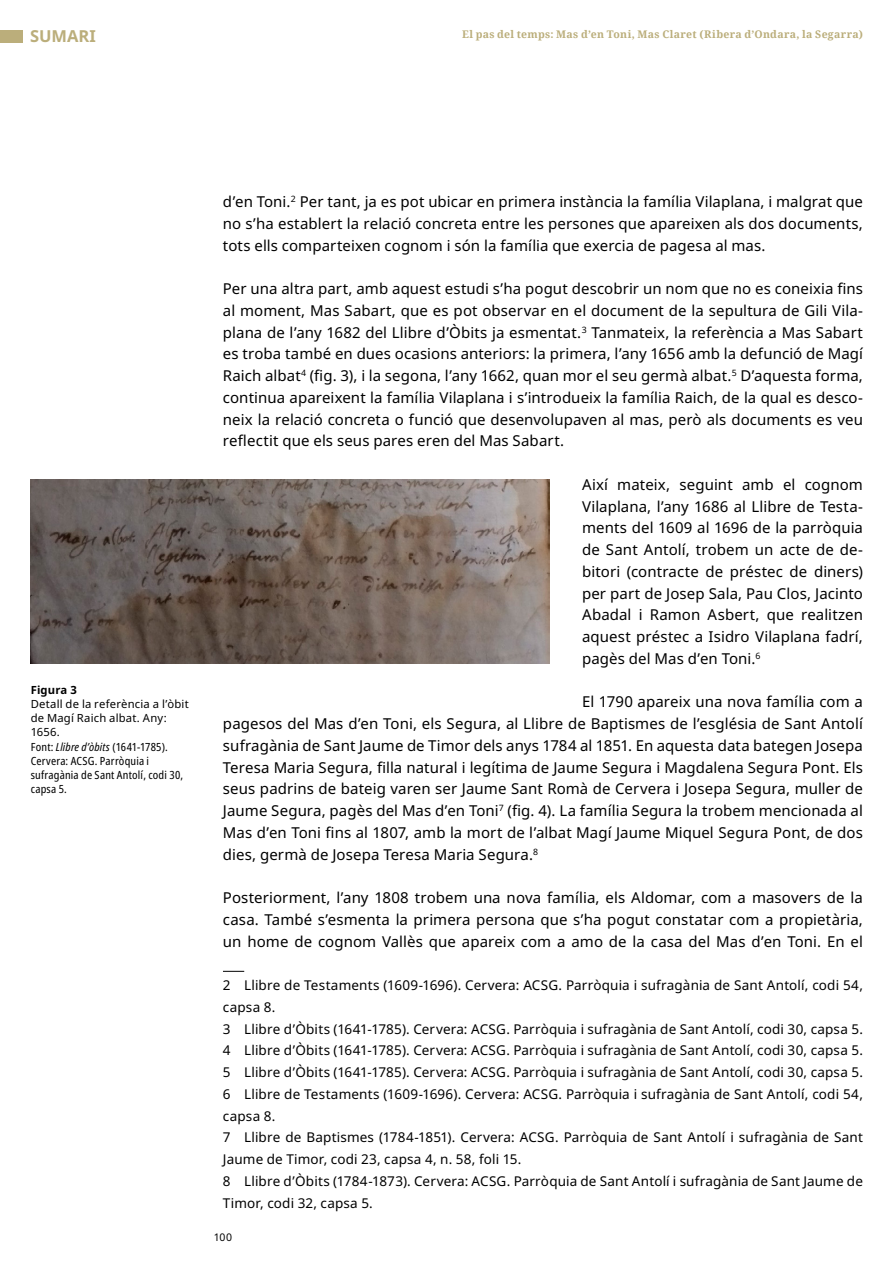
<style>
.page{position:relative;width:893px;height:1263px;background:#fff}
.page>*{position:absolute;margin:0;border:0;box-sizing:border-box;transform-origin:0 0}
.t1{font:700 16.5px "Noto Sans";color:#bbae7b}
.t2{font:15px/21.8px "Noto Sans";letter-spacing:.005em;color:#000;text-align:justify}
.t3{font:13.5px/21.8px "Noto Sans";letter-spacing:.01em;color:#000}
.t4{font:condensed 11.25px/14.2px "Noto Sans";letter-spacing:.015em;color:#000}
.t5{font:700 11.25px "Noto Sans";letter-spacing:.01em;color:#000}
.t6{font:700 10.5px "Noto Serif";letter-spacing:.025em;color:#bbae7b}
.t7{font:10.5px "Noto Sans";color:#000}
.s1{font-stretch:normal}
.s2{font-style:italic}
</style>
<div class="page">
<div style="left:0;top:30px;width:22px;height:12px;background:#bbae7b"></div>
<svg style="left:223px;top:971px;width:21px;height:1px"></svg>
<img style="left:30px;top:479px;width:520px;height:185px">
<p class="t1" style="left:30px;top:24px;width:67px">SUMARI</p>
<p class="t6" style="left:462px;top:26px;width:402px">El pas del temps: Mas d’en Toni, Mas Claret (Ribera d’Ondara, la Segarra)</p>
<p class="t5" style="left:31px;top:681px;width:48px">Figura 3</p>
<p class="t4" style="left:31px;top:697px;width:160px"><span class="s1">Detall de la referència a l’òbit de Magí Raich albat. Any:<br>1656.<br></span>Font: <span class="s2">Llibre d’òbits</span> (1641-1785).<br>Cervera: ACSG. Parròquia i sufragània de Sant Antolí, codi 30, capsa 5.</p>
<p class="t2" style="left:223px;top:191px;width:642px">d’en Toni.<sup>2</sup> Per tant, ja es pot ubicar en primera instància la família Vilaplana, i malgrat que no s’ha establert la relació concreta entre les persones que apareixen als dos documents, tots ells comparteixen cognom i són la família que exercia de pagesa al mas.</p>
<p class="t2" style="left:223px;top:278px;width:642px">Per una altra part, amb aquest estudi s’ha pogut descobrir un nom que no es coneixia fins al moment, Mas Sabart, que es pot observar en el document de la sepultura de Gili Vila&shy;plana de l’any 1682 del Llibre d’Òbits ja esmentat.<sup>3</sup> Tanmateix, la referència a Mas Sabart es troba també en dues ocasions anteriors: la primera, l’any 1656 amb la defunció de Magí Raich albat<sup>4</sup> (fig. 3), i la segona, l’any 1662, quan mor el seu germà albat.<sup>5</sup> D’aquesta forma, continua apareixent la família Vilaplana i s’introdueix la família Raich, de la qual es desco&shy;neix la relació concreta o funció que desenvolupaven al mas, però als documents es veu reflectit que els seus pares eren del Mas Sabart.</p>
<p class="t2" style="left:582px;top:474px;width:282px">Així mateix, seguint amb el cognom Vilaplana, l’any 1686 al Llibre de Testa&shy;ments del 1609 al 1696 de la parròquia de Sant Antolí, trobem un acte de de&shy;bitori (contracte de préstec de diners) per part de Josep Sala, Pau Clos, Jacinto Abadal i Ramon Asbert, que realitzen aquest préstec a Isidro Vilaplana fadrí, pagès del Mas d’en Toni.<sup>6</sup></p>
<p class="t2" style="left:223px;top:691px;width:642px;text-indent:359px">El 1790 apareix una nova família com a pagesos del Mas d’en Toni, els Segura, al Llibre de Baptismes de l’església de Sant Antolí sufragània de Sant Jaume de Timor dels anys 1784 al 1851. En aquesta data bategen Josepa Teresa Maria Segura, filla natural i legítima de Jaume Segura i Magdalena Segura Pont. Els seus padrins de bateig varen ser Jaume Sant Romà de Cervera i Josepa Segura, muller de Jaume Segura, pagès del Mas d’en Toni<sup>7</sup> (fig. 4). La família Segura la trobem mencionada al Mas d’en Toni fins al 1807, amb la mort de l’albat Magí Jaume Miquel Segura Pont, de dos dies, germà de Josepa Teresa Maria Segura.<sup>8</sup></p>
<p class="t2" style="left:223px;top:887px;width:641px">Posteriorment, l’any 1808 trobem una nova família, els Aldomar, com a masovers de la casa. També s’esmenta la primera persona que s’ha pogut constatar com a propietària, un home de cognom Vallès que apareix com a amo de la casa del Mas d’en Toni. En el</p>
<p class="t3" style="left:223px;top:975px;width:641px">2 Llibre de Testaments (1609-1696). Cervera: ACSG. Parròquia i sufragània de Sant Antolí, codi 54, capsa 8.<br>3 Llibre d’Òbits (1641-1785). Cervera: ACSG. Parròquia i sufragània de Sant Antolí, codi 30, capsa 5.<br>4 Llibre d’Òbits (1641-1785). Cervera: ACSG. Parròquia i sufragània de Sant Antolí, codi 30, capsa 5.<br>5 Llibre d’Òbits (1641-1785). Cervera: ACSG. Parròquia i sufragània de Sant Antolí, codi 30, capsa 5.<br>6 Llibre de Testaments (1609-1696). Cervera: ACSG. Parròquia i sufragània de Sant Antolí, codi 54, capsa 8.<br>7 Llibre de Baptismes (1784-1851). Cervera: ACSG. Parròquia de Sant Antolí i sufragània de Sant Jaume de Timor, codi 23, capsa 4, n. 58, foli 15.<br>8 Llibre d’Òbits (1784-1873). Cervera: ACSG. Parròquia de Sant Antolí i sufragània de Sant Jaume de Timor, codi 32, capsa 5.</p>
<p class="t7" style="left:214px;top:1229px;width:20px">100</p>
</div>
